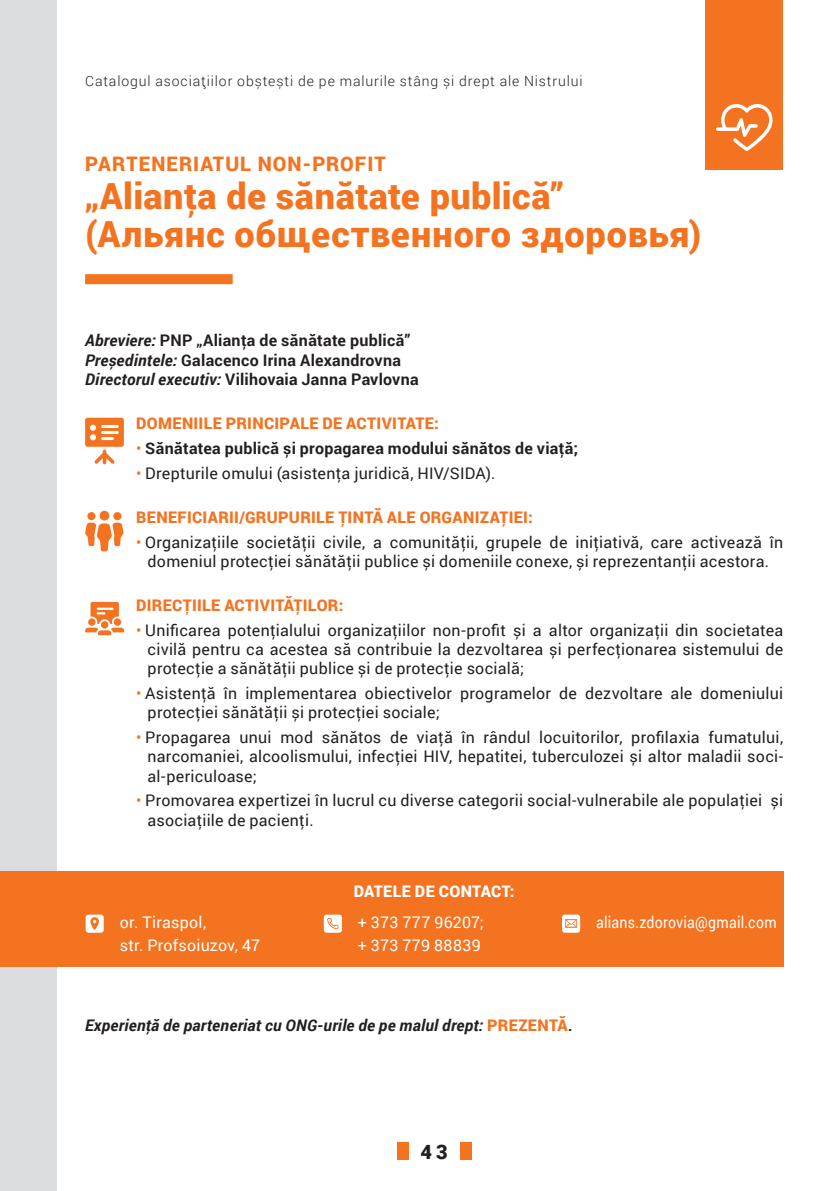
<style>
.page{position:relative;width:840px;height:1191px;background:#fff}
.page>*{position:absolute;margin:0;border:0;box-sizing:border-box;transform-origin:0 0}
.Caption_minimum{font:900 36px "Roboto";letter-spacing:.02em;color:#f47321}
.Caption_minimum-2{font:900 20px "Roboto";letter-spacing:.05em;color:#f47321}
.t1{font:900 20px "Roboto";color:#231f20}
.Caption_minimum-3{font:16px/19.2px "Roboto";letter-spacing:.015em;color:#231f20;text-align:justify}
.Abreviere{font:700 16px "Roboto";letter-spacing:.015em;color:#231f20}
.Caption_minimum-4{font:900 16px "Roboto";letter-spacing:.02em;color:#f47321}
.Caption_minimum-5{font:italic 700 16px "Roboto";letter-spacing:.015em;color:#231f20}
.Caption_minimum-6{font:16px "Roboto";letter-spacing:.015em;color:#fff}
.Caption_minimum-7{font:700 16px "Roboto";letter-spacing:.015em;color:#231f20}
.Caption_minimum-8{font:16px "Roboto";letter-spacing:.015em;color:#fff;scale:.88 1}
.Caption_minimum-9{font:900 16px "Roboto";letter-spacing:.02em;color:#fff}
.t2{font:300 14px "Roboto";letter-spacing:.065em;color:#231f20}
.s1{font-style:italic}
.s2{font-weight:400;color:#f47321}
.s3{color:#f47321}
.s4{font-weight:900;font-style:normal;color:#f47321}
</style>
<div class="page">
<div style="left:0;top:0;width:57px;height:1191px;background:#dcdddf"></div>
<div style="left:705px;top:0;width:77px;height:170px;background:#f47321"></div>
<div style="left:397px;top:1142px;width:11px;height:18px;background:#f47321"></div>
<div style="left:459px;top:1142px;width:12px;height:18px;background:#f47321"></div>
<svg style="left:716px;top:104px;width:56px;height:47px"></svg>
<div style="left:85px;top:274px;width:147px;height:10px;background:#f47321"></div>
<svg style="left:85px;top:418px;width:39px;height:46px"></svg>
<svg style="left:85px;top:511px;width:38px;height:40px"></svg>
<svg style="left:85px;top:602px;width:39px;height:33px"></svg>
<div style="left:0;top:871px;width:782px;height:95px;background:#f47321"></div>
<div style="left:86px;top:914px;width:18px;height:18px;background:#fff;border-radius:3px"></div>
<svg style="left:90px;top:917px;width:9px;height:13px"></svg>
<div style="left:323px;top:914px;width:19px;height:18px;background:#fff;border-radius:3px"></div>
<svg style="left:327px;top:918px;width:11px;height:11px"></svg>
<svg style="left:561px;top:914px;width:19px;height:18px"></svg>
<svg style="left:564px;top:919px;width:12px;height:8px"></svg>
<p class="t2" style="left:85px;top:71px;width:499px">Catalogul asociațiilor obștești de pe malurile stâng și drept ale Nistrului</p>
<p class="Caption_minimum-2" style="left:85px;top:150px;width:302px">PARTENERIATUL NON-PROFIT</p>
<p class="Caption_minimum" style="left:85px;top:171px;width:479px">„Alianţa de sănătate publică”</p>
<p class="Caption_minimum" style="left:85px;top:209px;width:617px">(Альянс общественного здоровья)</p>
<p class="Abreviere" style="left:85px;top:329px;width:326px"><span class="s1">Abreviere:</span> PNP „Alianţa de sănătate publică”</p>
<p class="Abreviere" style="left:85px;top:348px;width:317px"><span class="s1">Președintele:</span> Galacenco Irina Alexandrovna</p>
<p class="Abreviere" style="left:85px;top:368px;width:335px"><span class="s1">Directorul executiv:</span> Vilihovaia Janna Pavlovna</p>
<p class="Caption_minimum-4" style="left:136px;top:412px;width:304px">DOMENIILE PRINCIPALE DE ACTIVITATE:</p>
<p class="Caption_minimum-7" style="left:136px;top:437px;width:443px"><span class="s2">•</span> Sănătatea publică și propagarea modului sănătos de viaţă;</p>
<p class="Caption_minimum-3" style="left:136px;top:462px;width:360px"><span class="s3">•</span> Drepturile omului (asistenţa juridică, HIV/SIDA).</p>
<p class="Caption_minimum-4" style="left:136px;top:505px;width:398px">BENEFICIARII/GRUPURILE ŢINTĂ ALE ORGANIZAŢIEI:</p>
<p class="Caption_minimum-3" style="left:136px;top:531px;width:648px;text-align:center"><span class="s3">•</span> Organizaţiile societăţii civile, a comunităţii, grupele de iniţiativă, care activează în domeniul protecţiei sănătăţii publice și domeniile conexe, și reprezentanţii acestora.</p>
<p class="Caption_minimum-4" style="left:136px;top:594px;width:209px">DIRECŢIILE ACTIVITĂŢILOR:</p>
<p class="Caption_minimum-3" style="left:147px;top:620px;width:636px;text-indent:-11px"><span class="s3">•</span> Unificarea potenţialului organizaţiilor non-profit și a altor organizaţii din societatea civilă pentru ca acestea să contribuie la dezvoltarea și perfecţionarea sistemului de protecţie a sănătăţii publice și de protecţie socială;</p>
<p class="Caption_minimum-3" style="left:147px;top:683px;width:636px;text-indent:-11px"><span class="s3">•</span> Asistenţă în implementarea obiectivelor programelor de dezvoltare ale domeniului protecţiei sănătăţii și protecţiei sociale;</p>
<p class="Caption_minimum-3" style="left:147px;top:727px;width:636px;text-indent:-11px"><span class="s3">•</span> Propagarea unui mod sănătos de viaţă în rândul locuitorilor, profilaxia fumatului, narcomaniei, alcoolismului, infecţiei HIV, hepatitei, tuberculozei și altor maladii soci&shy;al-periculoase;</p>
<p class="Caption_minimum-3" style="left:147px;top:790px;width:636px;text-indent:-11px"><span class="s3">•</span> Promovarea expertizei în lucrul cu diverse categorii social-vulnerabile ale populaţiei și asociaţiile de pacienţi.</p>
<p class="Caption_minimum-6" style="left:120px;top:911px;width:88px">or. Tiraspol,</p>
<p class="Caption_minimum-6" style="left:120px;top:933px;width:142px">str. Profsoiuzov, 47</p>
<p class="Caption_minimum-9" style="left:353px;top:880px;width:162px">DATELE DE CONTACT:</p>
<p class="Caption_minimum-6" style="left:357px;top:911px;width:127px">+ 373 777 96207;</p>
<p class="Caption_minimum-6" style="left:357px;top:933px;width:124px">+ 373 779 88839</p>
<p class="Caption_minimum-8" style="left:595px;top:911px;width:206px">alians.zdorovia@gmail.com</p>
<p class="Caption_minimum-5" style="left:85px;top:1014px;width:489px">Experienţă de parteneriat cu ONG-urile de pe malul drept: <span class="s4">PREZENTĂ</span>.</p>
<p class="t1" style="left:420px;top:1137px;width:29px">43</p>
</div>
